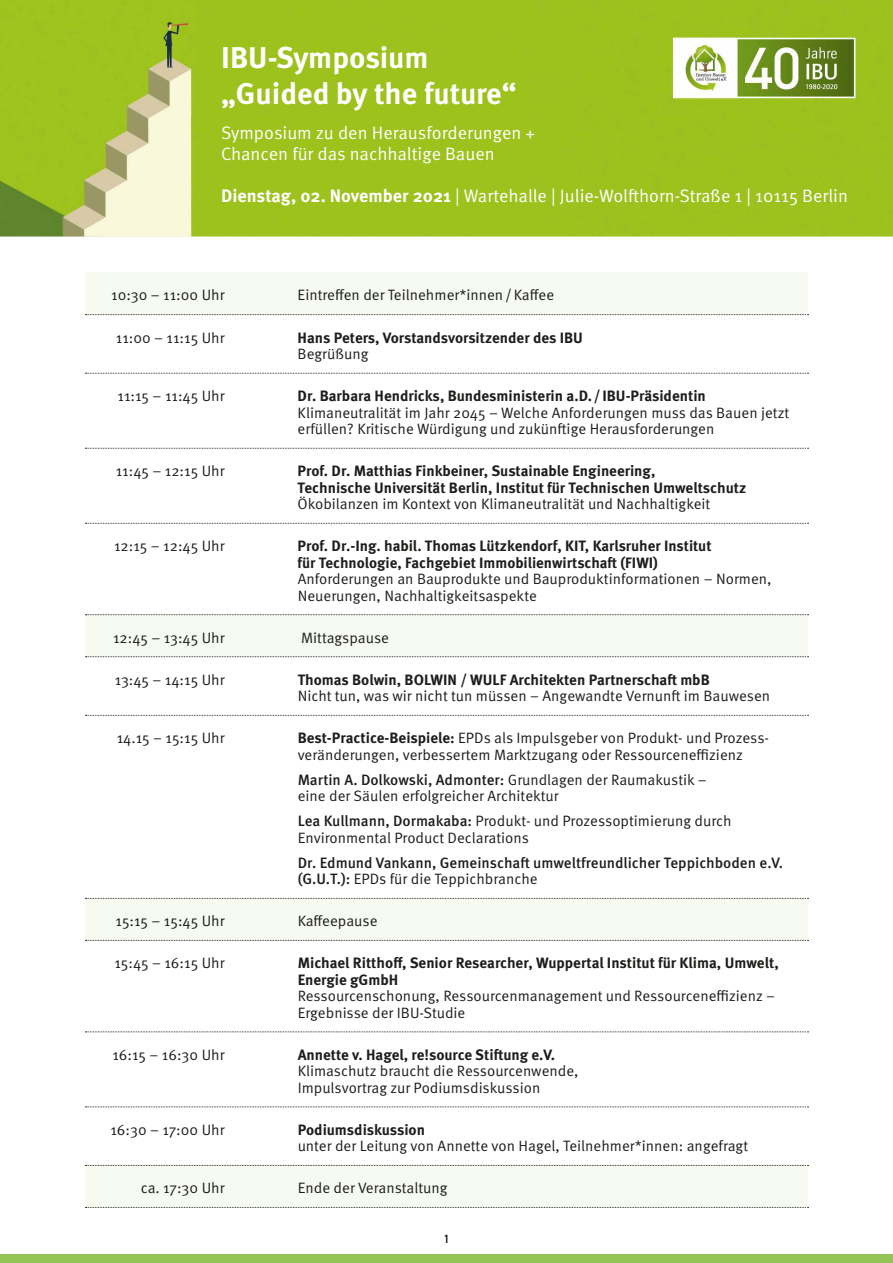
<style>
.page{position:relative;width:893px;height:1263px;background:#fff}
.page>*{position:absolute;margin:0;border:0;box-sizing:border-box;transform-origin:0 0}
.t1{font:700 30px/36px "Meta Pro";color:#fff}
.t2{font:18px/21.6px "Meta Pro Norm";color:#fff}
.t3{font:15px/16.5px "Meta Pro Norm";color:#1d1d1b}
.t4{font:700 15px/16.5px "Meta Pro";color:#1d1d1b}
.t5{font:500 15px "Meta Pro";color:#1d1d1b}
.t6{font:600 12px "DIN2014";color:#1d1d1b}
.s1{font-family:"Meta Pro";font-weight:700}
.s2{font-family:"Meta Pro Norm";font-weight:400}
.s3{font-family:"Meta Pro";font-weight:500}
</style>
<div class="page">
<div style="left:85px;top:615px;width:723px;height:42px;background:#f6faf1"></div>
<div style="left:85px;top:272px;width:723px;height:43px;background:#f6faf1"></div>
<div style="left:85px;top:898px;width:723px;height:43px;background:#f6faf1"></div>
<div style="left:85px;top:1165px;width:723px;height:42px;background:#f6faf1"></div>
<div style="left:0;top:1254px;width:893px;height:9px;background:#94c356"></div>
<img style="left:0;top:0;width:893px;height:236px">
<svg style="left:85px;top:314px;width:723px;height:1px"></svg>
<svg style="left:85px;top:373px;width:723px;height:1px"></svg>
<svg style="left:85px;top:448px;width:723px;height:1px"></svg>
<svg style="left:85px;top:523px;width:723px;height:1px"></svg>
<svg style="left:85px;top:614px;width:723px;height:1px"></svg>
<svg style="left:85px;top:656px;width:723px;height:1px"></svg>
<svg style="left:85px;top:715px;width:723px;height:1px"></svg>
<svg style="left:85px;top:898px;width:723px;height:1px"></svg>
<svg style="left:85px;top:940px;width:723px;height:1px"></svg>
<svg style="left:85px;top:1031px;width:723px;height:1px"></svg>
<svg style="left:85px;top:1106px;width:723px;height:1px"></svg>
<svg style="left:85px;top:1165px;width:723px;height:1px"></svg>
<svg style="left:85px;top:1207px;width:723px;height:1px"></svg>
<h1 class="t1" style="left:221px;top:38px;width:297px">IBU-Symposium „Guided by the future“</h1>
<p class="t2" style="left:221px;top:120px;width:316px">Symposium zu den Herausforderungen +<br>Chancen für das nachhaltige Bauen</p>
<p class="t2" style="left:221px;top:184px;width:628px"><span class="s1">Dienstag, 02. November 2021</span> | Wartehalle | Julie-Wolfthorn-Straße 1 | 10115 Berlin</p>
<p class="t3" style="left:111px;top:286px;width:115px">10:30 – 11:00 Uhr</p>
<p class="t3" style="left:298px;top:286px;width:258px">Eintreffen der Teilnehmer*innen/Kaffee</p>
<p class="t3" style="left:116px;top:328px;width:110px">11:00 – 11:15 Uhr</p>
<p class="t4" style="left:298px;top:328px;width:287px">Hans Peters, Vorstandsvorsitzender des IBU</p>
<p class="t3" style="left:298px;top:345px;width:72px">Begrüßung</p>
<p class="t3" style="left:118px;top:387px;width:108px">11:15 – 11:45 Uhr</p>
<p class="t4" style="left:298px;top:387px;width:410px">Dr. Barbara Hendricks, Bundesministerin a.D. / IBU-Präsidentin</p>
<p class="t3" style="left:298px;top:403px;width:493px">Klimaneutralität im Jahr 2045 – Welche Anforderungen muss das Bauen jetzt erfüllen? Kritische Würdigung und zukünftige Herausforderungen</p>
<p class="t3" style="left:116px;top:462px;width:110px">11:45 – 12:15 Uhr</p>
<p class="t4" style="left:298px;top:462px;width:450px">Prof. Dr. Matthias Finkbeiner, Sustainable Engineering,<br>Technische Universität Berlin, Institut für Technischen Umweltschutz</p>
<p class="t3" style="left:298px;top:495px;width:414px">Ökobilanzen im Kontext von Klimaneutralität und Nachhaltigkeit</p>
<p class="t3" style="left:114px;top:537px;width:112px">12:15 – 12:45 Uhr</p>
<p class="t4" style="left:298px;top:537px;width:415px">Prof. Dr.-Ing. habil. Thomas Lützkendorf, KIT, Karlsruher Institut für Technologie, Fachgebiet Immobilienwirtschaft (FIWI)</p>
<p class="t3" style="left:298px;top:570px;width:475px">Anforderungen an Bauprodukte und Bauproduktinformationen – Normen,<br>Neuerungen, Nachhaltigkeitsaspekte</p>
<p class="t3" style="left:113px;top:628px;width:113px">12:45 – 13:45 Uhr</p>
<p class="t3" style="left:301px;top:628px;width:90px">Mittagspause</p>
<p class="t3" style="left:115px;top:670px;width:111px">13:45 – 14:15 Uhr</p>
<p class="t4" style="left:298px;top:670px;width:414px">Thomas Bolwin, BOLWIN / WULF Architekten Partnerschaft mbB</p>
<p class="t3" style="left:298px;top:687px;width:474px">Nicht tun, was wir nicht tun müssen – Angewandte Vernunft im Bauwesen</p>
<p class="t3" style="left:117px;top:729px;width:109px">14.15 – 15:15 Uhr</p>
<p class="t3" style="left:298px;top:729px;width:473px"><span class="s1">Best-Practice-Beispiele:</span> EPDs als Impulsgeber von Produkt- und Prozess&shy;veränderungen, verbessertem Marktzugang oder Ressourceneffizienz</p>
<p class="t5" style="left:298px;top:768px;width:411px">Martin A. Dolkowski, Admonter: <span class="s2">Grundlagen der Raumakustik –</span></p>
<p class="t3" style="left:298px;top:782px;width:435px;line-height:25px">eine der Säulen erfolgreicher Architektur<br><span class="s3">Lea Kullmann, Dormakaba:</span> Produkt- und Prozessoptimierung durch</p>
<p class="t3" style="left:298px;top:828px;width:233px">Environmental Product Declarations</p>
<p class="t5" style="left:298px;top:851px;width:487px">Dr. Edmund Vankann, Gemeinschaft umweltfreundlicher Teppichboden e.V.</p>
<p class="t3" style="left:298px;top:870px;width:241px"><span class="s3">(G.U.T.):</span> EPDs für die Teppichbranche</p>
<p class="t3" style="left:116px;top:912px;width:111px">15:15 – 15:45 Uhr</p>
<p class="t3" style="left:298px;top:912px;width:81px">Kaffeepause</p>
<p class="t3" style="left:114px;top:954px;width:112px">15:45 – 16:15 Uhr</p>
<p class="t4" style="left:298px;top:954px;width:483px">Michael Ritthoff, Senior Researcher, Wuppertal Institut für Klima, Umwelt,<br>Energie gGmbH</p>
<p class="t3" style="left:298px;top:987px;width:479px">Ressourcenschonung, Ressourcenmanagement und Ressourceneffizienz –<br>Ergebnisse der IBU-Studie</p>
<p class="t3" style="left:112px;top:1045px;width:114px">16:15 – 16:30 Uhr</p>
<p class="t4" style="left:298px;top:1045px;width:259px">Annette v. Hagel, re!source Stiftung e.V.</p>
<p class="t3" style="left:298px;top:1062px;width:282px">Klimaschutz braucht die Ressourcenwende,<br>Impulsvortrag zur Podiumsdiskussion</p>
<p class="t3" style="left:110px;top:1120px;width:116px">16:30 – 17:00 Uhr</p>
<p class="t4" style="left:298px;top:1120px;width:129px">Podiumsdiskussion</p>
<p class="t3" style="left:298px;top:1137px;width:452px">unter der Leitung von Annette von Hagel, Teilnehmer*innen: angefragt</p>
<p class="t3" style="left:141px;top:1179px;width:85px">ca. 17:30 Uhr</p>
<p class="t3" style="left:298px;top:1179px;width:151px">Ende der Veranstaltung</p>
<p class="t6" style="left:443px;top:1230px;width:8px">1</p>
</div>
